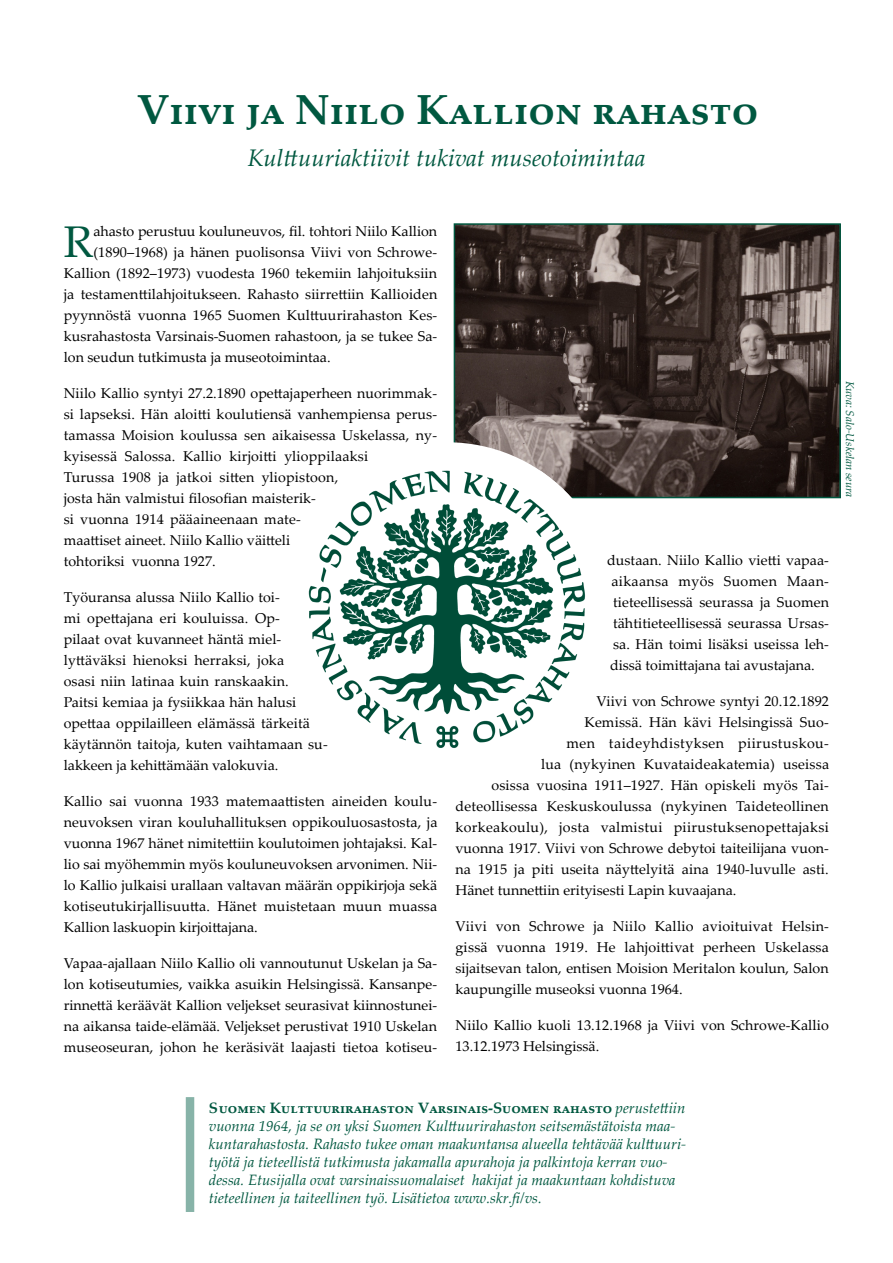
<style>
.page{position:relative;width:893px;height:1263px;background:#fff}
.page>*{position:absolute;margin:0;border:0;box-sizing:border-box;transform-origin:0 0}
.Leipäteksti{font:44.4px "Palatino Linotype";color:#005840}
.Pääotsikko{font:700 42px "Palatino Linotype";color:#005840}
.Alaotsikko{font:italic 24px "Palatino Linotype";color:#005840}
.Alateksti{font:italic 15px/18px "Palatino Linotype";color:#005840}
.Leipäteksti-2{font:14.25px/21px "Palatino Linotype";letter-spacing:.005em;color:#000;text-align:justify}
.Leipäteksti-3{font:14.25px "Palatino Linotype";letter-spacing:.025em;color:#000}
.Leipäteksti-4{font:14.25px "Palatino Linotype";letter-spacing:.035em;color:#000}
.Kuvateksti{font:italic 11.25px "Palatino Linotype";color:#005840}
.s1{font-weight:700;font-style:normal}
</style>
<div class="page">
<img style="left:457px;top:226px;width:381px;height:269px">
<div style="left:454px;top:223px;width:387px;height:275px;border:2px solid #005840"></div>
<div style="left:279px;top:442px;width:335px;height:335px;background:#fff;border-radius:50%"></div>
<img style="left:308px;top:470px;width:278px;height:278px">
<div style="left:186px;top:1097px;width:8px;height:115px;background:#87b3a8"></div>
<p class="Pääotsikko" style="left:137px;top:80px;width:623px">Viivi ja Niilo Kallion rahasto</p>
<p class="Alaotsikko" style="left:248px;top:141px;width:399px">Kulttuuriaktiivit tukivat museotoimintaa</p>
<p class="Leipäteksti" style="left:64px;top:210px;width:31px">R</p>
<p class="Leipäteksti-2" style="left:93px;top:220px;width:345px">ahasto perustuu kouluneuvos, fil. tohtori Niilo Kallion</p>
<p class="Leipäteksti-2" style="left:93px;top:241px;width:345px">(1890–1968) ja hänen puolisonsa Viivi von Schrowe-</p>
<p class="Leipäteksti-2" style="left:64px;top:262px;width:375px">Kallion (1892–1973) vuodesta 1960 tekemiin lahjoituksiin</p>
<p class="Leipäteksti-2" style="left:64px;top:283px;width:375px">ja testamenttilahjoitukseen. Rahasto siirrettiin Kallioiden</p>
<p class="Leipäteksti-2" style="left:64px;top:304px;width:375px">pyynnöstä vuonna 1965 Suomen Kulttuurirahaston Kes-</p>
<p class="Leipäteksti-2" style="left:64px;top:325px;width:375px">kusrahastosta Varsinais-Suomen rahastoon, ja se tukee Sa-</p>
<p class="Leipäteksti-2" style="left:64px;top:346px;width:268px">lon seudun tutkimusta ja museotoimintaa.</p>
<p class="Leipäteksti-2" style="left:64px;top:382px;width:375px;text-align:left">Niilo Kallio syntyi 27.2.1890 opettajaperheen nuorimmak&shy;si lapseksi. Hän aloitti koulutiensä vanhempiensa perus&shy;tamassa Moision koulussa sen aikaisessa Uskelassa, ny&shy;kyisessä Salossa. Kallio kirjoitti ylioppilaaksi<br>Turussa 1908 ja jatkoi sitten yliopistoon,<br>josta hän valmistui filosofian maisterik-<br>si vuonna 1914 pääaineenaan mate-<br>maattiset aineet. Niilo Kallio väitteli<br>tohtoriksi vuonna 1927.</p>
<p class="Leipäteksti-2" style="left:64px;top:586px;width:265px;text-align:left">Työuransa alussa Niilo Kallio toi-<br>mi opettajana eri kouluissa. Op-<br>pilaat ovat kuvanneet häntä miel&shy;lyttäväksi hienoksi herraksi, joka<br>osasi niin latinaa kuin ranskaakin.<br>Paitsi kemiaa ja fysiikkaa hän halusi opettaa oppilailleen elämässä tärkeitä käytännön taitoja, kuten vaihtamaan su&shy;lakkeen ja kehittämään valokuvia.</p>
<p class="Leipäteksti-2" style="left:64px;top:790px;width:375px">Kallio sai vuonna 1933 matemaattisten aineiden koulu&shy;neuvoksen viran kouluhallituksen oppikouluosastosta, ja vuonna 1967 hänet nimitettiin koulutoimen johtajaksi. Kal&shy;lio sai myöhemmin myös kouluneuvoksen arvonimen. Nii&shy;lo Kallio julkaisi urallaan valtavan määrän oppikirjoja sekä kotiseutukirjallisuutta. Hänet muistetaan muun muassa Kallion laskuopin kirjoittajana.</p>
<p class="Leipäteksti-2" style="left:64px;top:952px;width:375px">Vapaa-ajallaan Niilo Kallio oli vannoutunut Uskelan ja Sa&shy;lon kotiseutumies, vaikka asuikin Helsingissä. Kansanpe&shy;rinnettä keräävät Kallion veljekset seurasivat kiinnostunei&shy;na aikansa taide-elämää. Veljekset perustivat 1910 Uskelan museoseuran, johon he keräsivät laajasti tietoa kotiseu-</p>
<p class="Kuvateksti" style="left:858px;top:381px;width:118px;rotate:90deg">Kuva: Salo-Uskelan seura</p>
<p class="Leipäteksti-2" style="left:607px;top:549px;width:224px">dustaan. Niilo Kallio vietti vapaa&shy;aikaansa myös Suomen Maan&shy;tieteellisessä seurassa ja Suomen tähtitieteellisessä seurassa Ursas&shy;sa. Hän toimi lisäksi useissa leh&shy;dissä toimittajana tai avustajana.</p>
<p class="Leipäteksti-2" style="left:596px;top:690px;width:234px">Viivi von Schrowe syntyi 20.12.1892</p>
<p class="Leipäteksti-2" style="left:584px;top:711px;width:246px">Kemissä. Hän kävi Helsingissä Suo-</p>
<p class="Leipäteksti-4" style="left:566px;top:733px;width:264px">men taideyhdistyksen piirustuskou-</p>
<p class="Leipäteksti-2" style="left:541px;top:753px;width:290px">lua (nykyinen Kuvataideakatemia) useissa</p>
<p class="Leipäteksti-2" style="left:491px;top:774px;width:339px">osissa vuosina 1911–1927. Hän opiskeli myös Tai-</p>
<p class="Leipäteksti-2" style="left:455px;top:795px;width:375px">deteollisessa Keskuskoulussa (nykyinen Taideteollinen</p>
<p class="Leipäteksti-3" style="left:455px;top:817px;width:375px">korkeakoulu), josta valmistui piirustuksenopettajaksi</p>
<p class="Leipäteksti-2" style="left:455px;top:837px;width:375px">vuonna 1917. Viivi von Schrowe debytoi taiteilijana vuon-</p>
<p class="Leipäteksti-2" style="left:455px;top:858px;width:375px">na 1915 ja piti useita näyttelyitä aina 1940-luvulle asti.</p>
<p class="Leipäteksti-2" style="left:455px;top:879px;width:282px">Hänet tunnettiin erityisesti Lapin kuvaajana.</p>
<p class="Leipäteksti-2" style="left:455px;top:915px;width:375px">Viivi von Schrowe ja Niilo Kallio avioituivat Helsin&shy;gissä vuonna 1919. He lahjoittivat perheen Uskelassa sijaitsevan talon, entisen Moision Meritalon koulun, Salon kaupungille museoksi vuonna 1964.</p>
<p class="Leipäteksti-2" style="left:455px;top:1014px;width:375px">Niilo Kallio kuoli 13.12.1968 ja Viivi von Schrowe-Kallio<br>13.12.1973 Helsingissä.</p>
<p class="Alateksti" style="left:209px;top:1098px;width:479px"><span class="s1">Suomen Kulttuurirahaston Varsinais-Suomen rahasto</span> perustettiin vuonna 1964, ja se on yksi Suomen Kulttuurirahaston seitsemästätoista maa&shy;kuntarahastosta. Rahasto tukee oman maakuntansa alueella tehtävää kulttuuri&shy;työtä ja tieteellistä tutkimusta jakamalla apurahoja ja palkintoja kerran vuo&shy;dessa. Etusijalla ovat varsinaissuomalaiset hakijat ja maakuntaan kohdistuva tieteellinen ja taiteellinen työ. Lisätietoa www.skr.fi/vs.</p>
</div>
